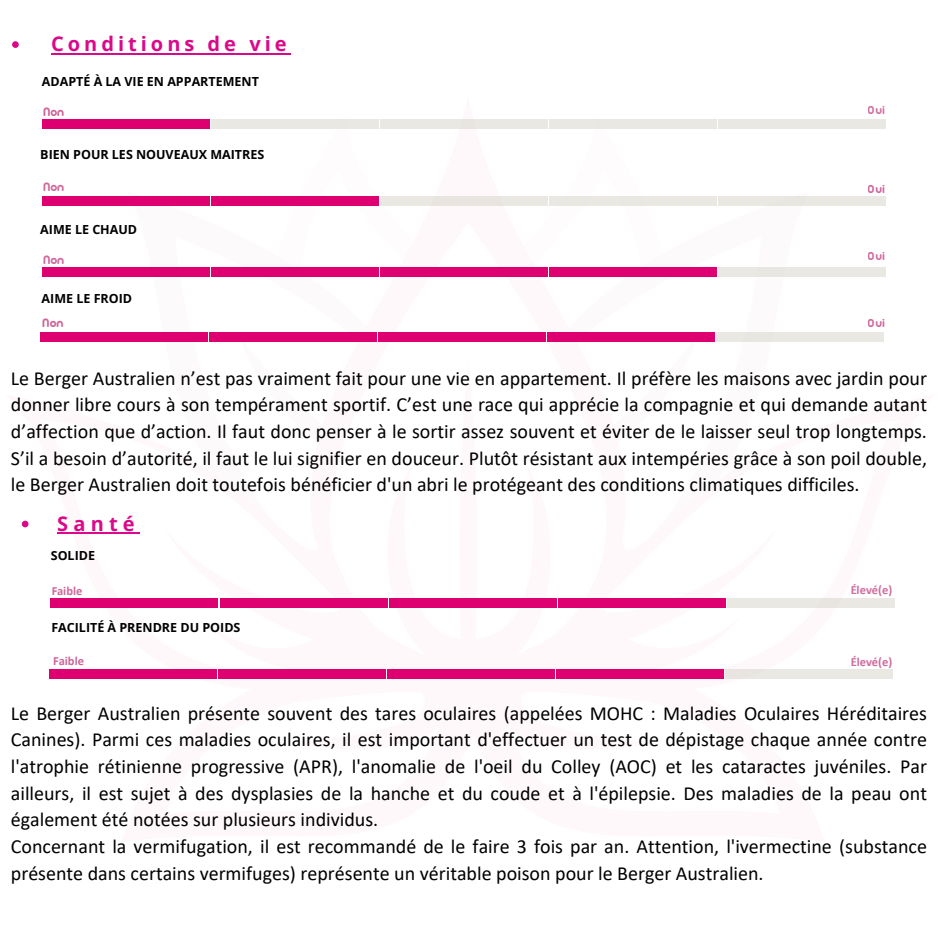
<style>
.page{position:relative;width:938px;height:938px;background:#fff}
.page>*{position:absolute;margin:0;border:0;box-sizing:border-box;transform-origin:0 0}
.t1{font:20px/26.8px "Calibri";color:#000;text-align:justify}
.t2{font:700 20px "Open Sans";letter-spacing:.2em;color:#db098a}
.t3{font:700 13.25px "Arista Pro";color:#b71c69}
.t4{font:700 12.5px "Open Sans";color:#000}
.t5{font:700 12.5px "Calibri";color:#b71c69}
.t6{font:700 12.5px "Open Sans";color:#000002}
.t7{font:700 12.5px "Arista Pro";color:#b71c69}
</style>
<div class="page">
<div style="left:459px;top:361px;width:18px;height:358px;background:#fef8fb;border-radius:50%"></div>
<svg style="left:12px;top:41px;width:7px;height:7px"></svg>
<hr style="left:51px;top:53px;width:240px;height:2px;background:#db098a">
<div style="left:42px;top:119px;width:167px;height:9px;background:#de0071"></div>
<div style="left:42px;top:196px;width:167px;height:10px;background:#de0071"></div>
<div style="left:211px;top:196px;width:167px;height:10px;background:#de0071"></div>
<div style="left:42px;top:267px;width:167px;height:10px;background:#de0071"></div>
<div style="left:211px;top:267px;width:167px;height:10px;background:#de0071"></div>
<div style="left:380px;top:267px;width:167px;height:10px;background:#de0071"></div>
<div style="left:40px;top:332px;width:167px;height:10px;background:#de0071"></div>
<div style="left:209px;top:332px;width:167px;height:10px;background:#de0071"></div>
<div style="left:378px;top:332px;width:167px;height:10px;background:#de0071"></div>
<div style="left:547px;top:332px;width:167px;height:10px;background:#de0071"></div>
<svg style="left:22px;top:520px;width:6px;height:7px"></svg>
<hr style="left:57px;top:532px;width:83px;height:2px;background:#db098a">
<div style="left:51px;top:598px;width:167px;height:10px;background:#de0071"></div>
<div style="left:220px;top:598px;width:167px;height:10px;background:#de0071"></div>
<div style="left:389px;top:598px;width:167px;height:10px;background:#de0071"></div>
<div style="left:558px;top:598px;width:167px;height:10px;background:#de0071"></div>
<div style="left:49px;top:669px;width:167px;height:10px;background:#de0071"></div>
<div style="left:218px;top:669px;width:167px;height:10px;background:#de0071"></div>
<div style="left:387px;top:669px;width:167px;height:10px;background:#de0071"></div>
<div style="left:549px;top:267px;width:167px;height:10px;background:#de0071"></div>
<div style="left:556px;top:669px;width:167px;height:10px;background:#de0071"></div>
<div style="left:380px;top:119px;width:167px;height:9px;background:#e9e8e2"></div>
<div style="left:718px;top:119px;width:167px;height:9px;background:#e9e8e2"></div>
<div style="left:549px;top:119px;width:167px;height:9px;background:#e9e8e2"></div>
<div style="left:211px;top:119px;width:167px;height:9px;background:#e9e8e2"></div>
<div style="left:380px;top:196px;width:167px;height:10px;background:#e9e8e2"></div>
<div style="left:549px;top:196px;width:167px;height:10px;background:#e9e8e2"></div>
<div style="left:718px;top:196px;width:167px;height:10px;background:#e9e8e2"></div>
<div style="left:718px;top:267px;width:167px;height:10px;background:#e9e8e2"></div>
<div style="left:716px;top:332px;width:167px;height:10px;background:#e9e8e2"></div>
<div style="left:727px;top:598px;width:167px;height:10px;background:#e9e8e2"></div>
<div style="left:725px;top:669px;width:167px;height:10px;background:#e9e8e2"></div>
<p class="t2" style="left:51px;top:30px;width:237px">Conditions de vie</p>
<h2 class="t4" style="left:42px;top:73px;width:218px">ADAPTÉ À LA VIE EN APPARTEMENT</h2>
<p class="t3" style="left:42px;top:107px;width:24px">Non</p>
<p class="t7" style="left:867px;top:106px;width:19px">Oui</p>
<p class="t6" style="left:40px;top:145px;width:225px">BIEN POUR LES NOUVEAUX MAITRES</p>
<p class="t3" style="left:42px;top:183px;width:24px">Non</p>
<p class="t7" style="left:867px;top:185px;width:19px">Oui</p>
<p class="t4" style="left:40px;top:221px;width:98px">AIME LE CHAUD</p>
<p class="t3" style="left:42px;top:256px;width:24px">Non</p>
<h2 class="t4" style="left:42px;top:290px;width:92px">AIME LE FROID</h2>
<p class="t3" style="left:42px;top:319px;width:24px">Non</p>
<p class="t7" style="left:867px;top:252px;width:19px">Oui</p>
<p class="t7" style="left:867px;top:318px;width:19px">Oui</p>
<p class="t1" style="left:11px;top:366px;width:917px">Le Berger Australien n’est pas vraiment fait pour une vie en appartement. Il préfère les maisons avec jardin pour donner libre cours à son tempérament sportif. C’est une race qui apprécie la compagnie et qui demande autant d’affection que d’action. Il faut donc penser à le sortir assez souvent et éviter de le laisser seul trop longtemps.<br>S’il a besoin d’autorité, il faut le lui signifier en douceur. Plutôt résistant aux intempéries grâce à son poil double, le Berger Australien doit toutefois bénéficier d'un abri le protégeant des conditions climatiques difficiles.</p>
<p class="t2" style="left:57px;top:509px;width:79px">Santé</p>
<p class="t4" style="left:51px;top:546px;width:46px">SOLIDE</p>
<p class="t5" style="left:51px;top:586px;width:33px">Faible</p>
<p class="t5" style="left:850px;top:585px;width:43px">Élevé(e)</p>
<h2 class="t4" style="left:51px;top:618px;width:191px">FACILITÉ À PRENDRE DU POIDS</h2>
<p class="t5" style="left:53px;top:656px;width:33px">Faible</p>
<p class="t5" style="left:850px;top:657px;width:43px">Élevé(e)</p>
<p class="t1" style="left:11px;top:701px;width:917px;text-align:left">Le Berger Australien présente souvent des tares oculaires (appelées MOHC : Maladies Oculaires Héréditaires Canines). Parmi ces maladies oculaires, il est important d'effectuer un test de dépistage chaque année contre l'atrophie rétinienne progressive (APR), l'anomalie de l'oeil du Colley (AOC) et les cataractes juvéniles. Par ailleurs, il est sujet à des dysplasies de la hanche et du coude et à l'épilepsie. Des maladies de la peau ont également été notées sur plusieurs individus.<br>Concernant la vermifugation, il est recommandé de le faire 3 fois par an. Attention, l'ivermectine (substance présente dans certains vermifuges) représente un véritable poison pour le Berger Australien.</p>
</div>
